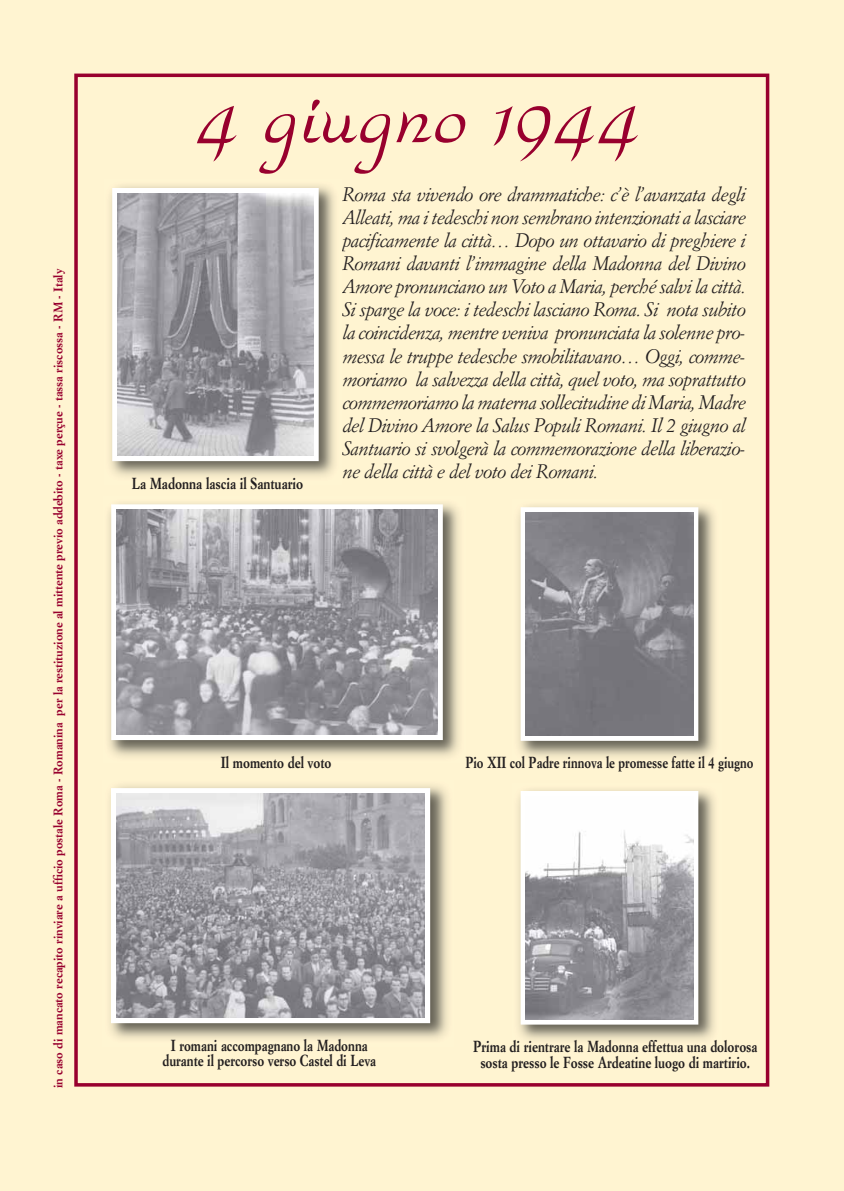
<style>
.page{position:relative;width:844px;height:1191px;background:#fff}
.page>*{position:absolute;margin:0;border:0;box-sizing:border-box;transform-origin:0 0}
.t1{font:121.8px "Park Avenue Std";color:#98002e}
.t2{font:italic 19.25px/23.1px "Simoncini Garamond Std";letter-spacing:-.035em;color:#231f20;text-align:justify}
.t3{font:700 15.75px/15.8px "Simoncini Garamond Std";color:#231f20;text-align:center;scale:.82 1}
.t4{font:700 15.75px/15.8px "Simoncini Garamond Std";color:#231f20;text-align:center;scale:.81 1}
.t5{font:700 15.75px "Simoncini Garamond Std";color:#231f20;scale:.79 1}
.t6{font:700 15.75px "Simoncini Garamond Std";color:#231f20;scale:.83 1}
.t7{font:700 12.25px "Simoncini Garamond Std";color:#98002e}
</style>
<div class="page">
<div style="left:0;top:0;width:843px;height:1191px;background:#fff4d1"></div>
<div style="left:74px;top:74px;width:695px;height:1012px;border:4px solid #98002e"></div>
<img style="left:110px;top:186px;width:225px;height:290px">
<div style="left:112px;top:188px;width:206px;height:273px;border:5px solid #fff"></div>
<img style="left:117px;top:193px;width:196px;height:263px">
<img style="left:109px;top:503px;width:350px;height:254px">
<div style="left:111px;top:504px;width:331px;height:236px;border:5px solid #fff"></div>
<img style="left:116px;top:509px;width:321px;height:226px">
<img style="left:518px;top:506px;width:197px;height:251px">
<div style="left:520px;top:507px;width:178px;height:234px;border:5px solid #fff"></div>
<img style="left:525px;top:512px;width:168px;height:223px">
<img style="left:110px;top:785px;width:338px;height:254px">
<div style="left:111px;top:788px;width:319px;height:235px;border:5px solid #fff"></div>
<img style="left:116px;top:793px;width:309px;height:225px">
<img style="left:518px;top:790px;width:197px;height:250px">
<div style="left:520px;top:791px;width:178px;height:233px;border:5px solid #fff"></div>
<img style="left:525px;top:796px;width:168px;height:223px">
<p class="t7" style="left:51px;top:1088px;width:820px;rotate:-90deg">in caso di mancato recapito rinviare a ufficio postale Roma - Romanina per la restituzione al mittente previo addebito - taxe perçue - tassa riscossa - RM - Italy</p>
<h1 class="t1" style="left:196px;top:29px;width:446px">4 giugno 1944</h1>
<p class="t6" style="left:132px;top:474px;width:208px">La Madonna lascia il Santuario</p>
<p class="t2" style="left:342px;top:184px;width:405px">Roma sta vivendo ore drammatiche: c’è l’avanzata degli Alleati, ma i tedeschi non sembrano intenzionati a lasciare pacificamente la città… Dopo un ottavario di preghiere i Romani davanti l’immagine della Madonna del Divino Amore pronunciano un Voto a Maria, perché salvi la città.<br>Si sparge la voce: i tedeschi lasciano Roma. Si nota subito la coincidenza, mentre veniva pronunciata la solenne pro&shy;messa le truppe tedesche smobilitavano… Oggi, comme&shy;moriamo la salvezza della città, quel voto, ma soprattutto commemoriamo la materna sollecitudine di Maria, Madre del Divino Amore la Salus Populi Romani. Il 2 giugno al Santuario si svolgerà la commemorazione della liberazio&shy;ne della città e del voto dei Romani.</p>
<p class="t3" style="left:221px;top:754px;width:136px">Il momento del voto</p>
<p class="t5" style="left:465px;top:753px;width:366px">Pio XII col Padre rinnova le promesse fatte il 4 giugno</p>
<p class="t4" style="left:162px;top:1037px;width:265px">I romani accompagnano la Madonna durante il percorso verso Castel di Leva</p>
<p class="t3" style="left:473px;top:1038px;width:348px">Prima di rientrare la Madonna effettua una dolorosa sosta presso le Fosse Ardeatine luogo di martirio.</p>
</div>
